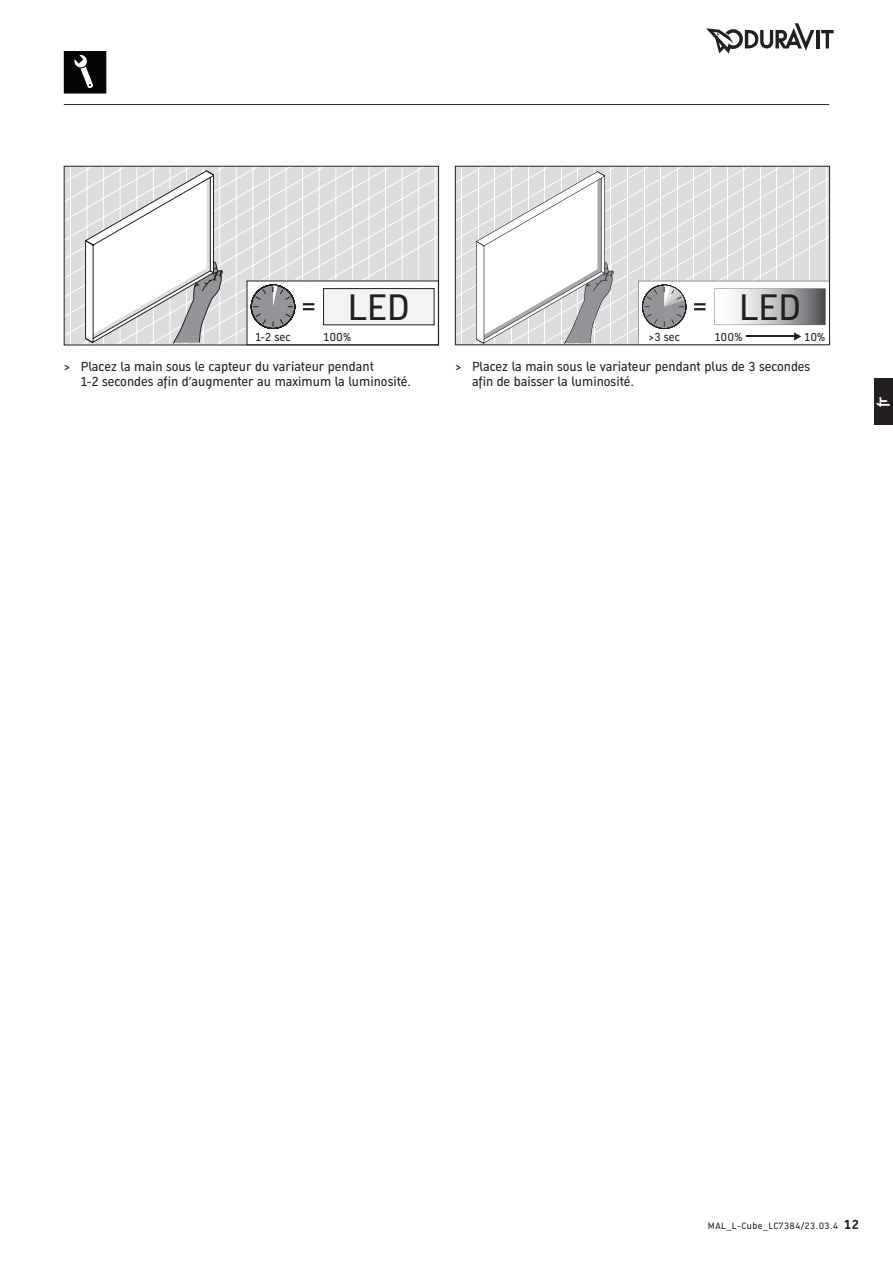
<style>
.page{position:relative;width:893px;height:1263px;background:#fff}
.page>*{position:absolute;margin:0;border:0;box-sizing:border-box;transform-origin:0 0}
.t1{font:36px "Dura Sans 2014 c";color:#231f20}
.t2{font:700 13.5px "Dura Sans 2014 c";color:#fff}
.t3{font:12.75px/15px "Dura Sans 2014 c";color:#231f20}
.t4{font:11.25px "Dura Sans 2014 c";color:#231f20}
.t5{font:9px "Dura Sans 2014 c";letter-spacing:.05em;color:#231f20}
.s1{font-weight:700;font-size:12.75px}
</style>
<div class="page">
<svg style="left:66px;top:168px;width:371px;height:175px;background:#dfdfe1"></svg>
<div style="left:247px;top:281px;width:191px;height:64px;background:#fff"></div>
<div style="left:323px;top:288px;width:111px;height:37px;background:#f2f3f4;border:1px solid #231f20"></div>
<svg style="left:250px;top:284px;width:64px;height:45px"></svg>
<svg style="left:85px;top:170px;width:138px;height:173px"></svg>
<div style="left:64px;top:166px;width:375px;height:179px;border:1px solid #231f20"></div>
<svg style="left:457px;top:168px;width:371px;height:175px"></svg>
<div style="left:455px;top:166px;width:375px;height:179px;border:1px solid #231f20"></div>
<div style="left:874px;top:378px;width:19px;height:47px;background:#231f20"></div>
<hr style="left:816px;top:30px;width:3px;height:18px;background:#231f20">
<svg style="left:821px;top:30px;width:13px;height:18px"></svg>
<svg style="left:706px;top:23px;width:108px;height:30px"></svg>
<hr style="left:64px;top:104px;width:765px;height:1px;background:#231f20">
<svg style="left:64px;top:51px;width:42px;height:43px;background:#222"></svg>
<h1 class="t1" style="left:348px;top:283px;width:64px">LED</h1>
<h1 class="t1" style="left:739px;top:283px;width:64px">LED</h1>
<p class="t4" style="left:255px;top:329px;width:37px">1-2 sec</p>
<p class="t4" style="left:324px;top:329px;width:29px">100%</p>
<p class="t4" style="left:648px;top:329px;width:33px">&gt;3 sec</p>
<p class="t4" style="left:715px;top:329px;width:29px">100%</p>
<p class="t4" style="left:805px;top:329px;width:22px">10%</p>
<p class="t3" style="left:81px;top:359px;width:332px;text-indent:-17px">&gt; Placez la main sous le capteur du variateur pendant<br>1-2 secondes afin d’augmenter au maximum la luminosité.</p>
<p class="t3" style="left:472px;top:359px;width:340px;text-indent:-17px">&gt; Placez la main sous le variateur pendant plus de 3 secondes afin de baisser la luminosité.</p>
<p class="t2" style="left:873px;top:407px;width:12px;rotate:-90deg">fr</p>
<p class="t5" style="left:708px;top:1220px;width:153px">MAL_L-Cube_LC7384/23.03.4 <span class="s1">12</span></p>
</div>
